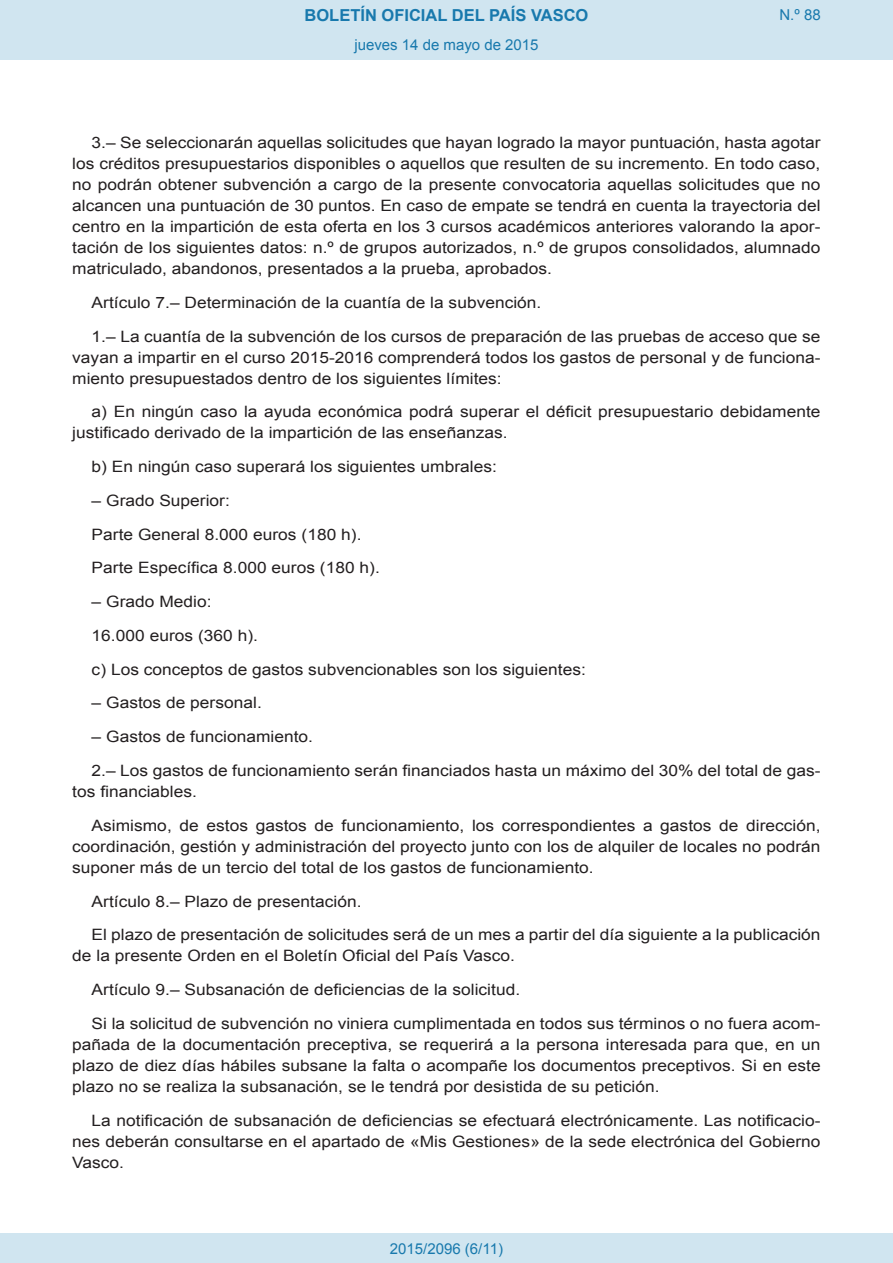
<style>
.page{position:relative;width:893px;height:1263px;background:#fff}
.page>*{position:absolute;margin:0;border:0;box-sizing:border-box;transform-origin:0 0}
.t1{font:700 16.5px "Arial";color:#1879ad}
.BOPVDetalle{font:15.6px/21px "Arial";color:#231f20;text-align:justify;scale:1.11 1}
.Paginacion_Centro{font:15px "Arial";color:#1879ad}
</style>
<div class="page">
<div style="left:0;top:0;width:893px;height:60px;background:#d0e5f0"></div>
<div style="left:0;top:1233px;width:893px;height:30px;background:#d0e5f0"></div>
<p class="t1" style="left:305px;top:4px;width:285px">BOLETÍN OFICIAL DEL PAÍS VASCO</p>
<p class="Paginacion_Centro" style="left:354px;top:35px;width:186px">jueves 14 de mayo de 2015</p>
<p class="Paginacion_Centro" style="left:779px;top:5px;width:43px">N.º 88</p>
<p class="BOPVDetalle" style="left:72px;top:132px;width:676px;text-indent:19px">3.– Se seleccionarán aquellas solicitudes que hayan logrado la mayor puntuación, hasta agotar los créditos presupuestarios disponibles o aquellos que resulten de su incremento. En todo caso, no podrán obtener subvención a cargo de la presente convocatoria aquellas solicitudes que no alcancen una puntuación de 30 puntos. En caso de empate se tendrá en cuenta la trayectoria del centro en la impartición de esta oferta en los 3 cursos académicos anteriores valorando la apor&shy;tación de los siguientes datos: n.º de grupos autorizados, n.º de grupos consolidados, alumnado matriculado, abandonos, presentados a la prueba, aprobados.</p>
<p class="BOPVDetalle" style="left:92px;top:292px;width:407px">Artículo 7.– Determinación de la cuantía de la subvención.</p>
<p class="BOPVDetalle" style="left:72px;top:326px;width:676px;text-indent:19px">1.– La cuantía de la subvención de los cursos de preparación de las pruebas de acceso que se vayan a impartir en el curso 2015-2016 comprenderá todos los gastos de personal y de funciona&shy;miento presupuestados dentro de los siguientes límites:</p>
<p class="BOPVDetalle" style="left:72px;top:402px;width:676px;text-indent:19px">a) En ningún caso la ayuda económica podrá superar el déficit presupuestario debidamente justificado derivado de la impartición de las enseñanzas.</p>
<p class="BOPVDetalle" style="left:92px;top:456px;width:367px">b) En ningún caso superará los siguientes umbrales:</p>
<p class="BOPVDetalle" style="left:92px;top:490px;width:126px">– Grado Superior:</p>
<p class="BOPVDetalle" style="left:92px;top:524px;width:245px">Parte General 8.000 euros (180 h).</p>
<p class="BOPVDetalle" style="left:92px;top:558px;width:261px">Parte Específica 8.000 euros (180 h).</p>
<p class="BOPVDetalle" style="left:92px;top:591px;width:109px">– Grado Medio:</p>
<p class="BOPVDetalle" style="left:92px;top:625px;width:151px">16.000 euros (360 h).</p>
<p class="BOPVDetalle" style="left:92px;top:659px;width:447px">c) Los conceptos de gastos subvencionables son los siguientes:</p>
<p class="BOPVDetalle" style="left:92px;top:693px;width:155px">– Gastos de personal.</p>
<p class="BOPVDetalle" style="left:92px;top:726px;width:201px">– Gastos de funcionamiento.</p>
<p class="BOPVDetalle" style="left:72px;top:760px;width:676px;text-indent:19px">2.– Los gastos de funcionamiento serán financiados hasta un máximo del 30% del total de gas&shy;tos financiables.</p>
<p class="BOPVDetalle" style="left:72px;top:815px;width:676px;text-indent:19px">Asimismo, de estos gastos de funcionamiento, los correspondientes a gastos de dirección, coordinación, gestión y administración del proyecto junto con los de alquiler de locales no podrán suponer más de un tercio del total de los gastos de funcionamiento.</p>
<p class="BOPVDetalle" style="left:92px;top:891px;width:245px">Artículo 8.– Plazo de presentación.</p>
<p class="BOPVDetalle" style="left:72px;top:924px;width:676px;text-indent:19px">El plazo de presentación de solicitudes será de un mes a partir del día siguiente a la publicación de la presente Orden en el Boletín Oficial del País Vasco.</p>
<p class="BOPVDetalle" style="left:92px;top:979px;width:388px">Artículo 9.– Subsanación de deficiencias de la solicitud.</p>
<p class="BOPVDetalle" style="left:72px;top:1013px;width:676px;text-indent:19px">Si la solicitud de subvención no viniera cumplimentada en todos sus términos o no fuera acom&shy;pañada de la documentación preceptiva, se requerirá a la persona interesada para que, en un plazo de diez días hábiles subsane la falta o acompañe los documentos preceptivos. Si en este plazo no se realiza la subsanación, se le tendrá por desistida de su petición.</p>
<p class="BOPVDetalle" style="left:72px;top:1110px;width:676px;text-indent:19px">La notificación de subsanación de deficiencias se efectuará electrónicamente. Las notificacio&shy;nes deberán consultarse en el apartado de «Mis Gestiones» de la sede electrónica del Gobierno Vasco.</p>
<p class="Paginacion_Centro" style="left:390px;top:1238px;width:115px">2015/2096 (6/11)</p>
</div>
